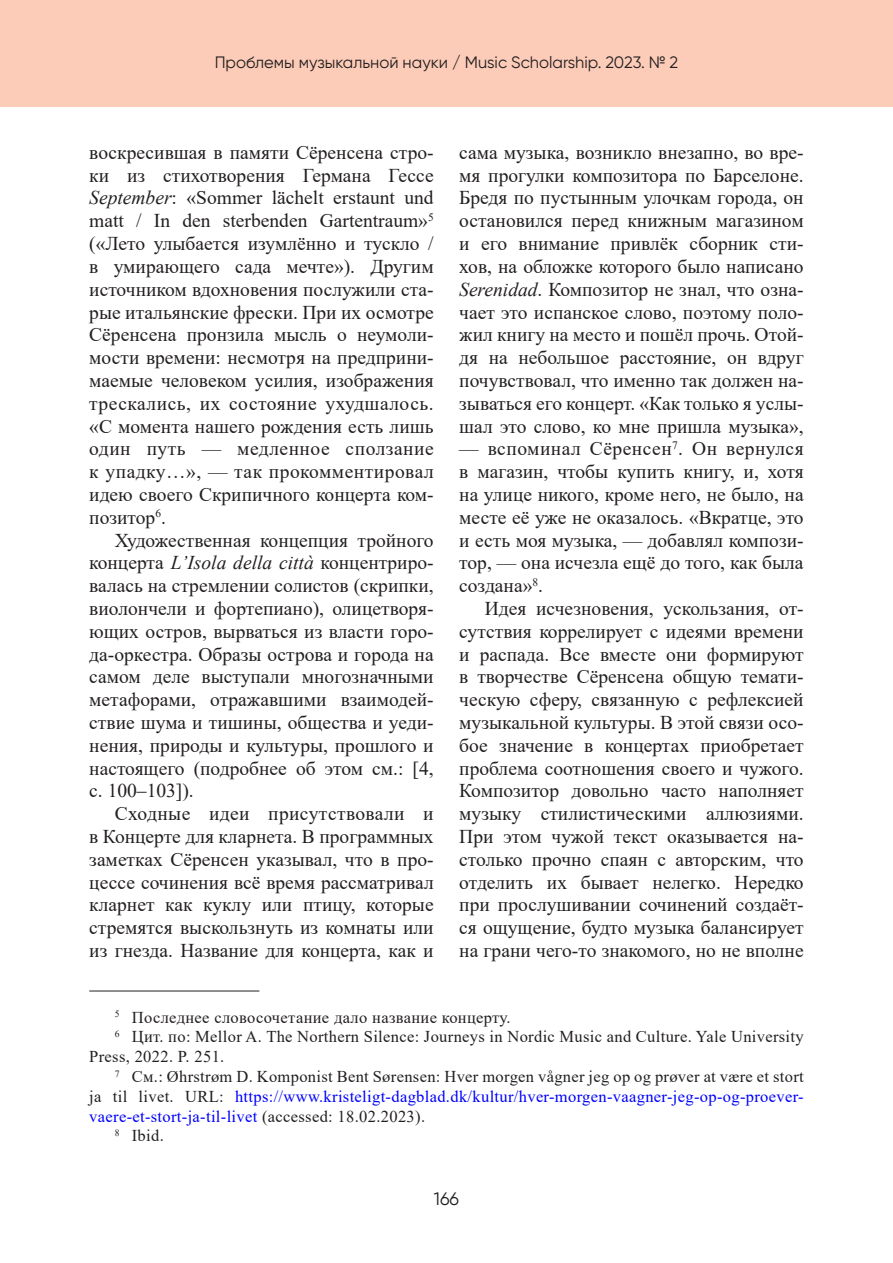
<style>
.page{position:relative;width:893px;height:1263px;background:#fff}
.page>*{position:absolute;margin:0;border:0;box-sizing:border-box;transform-origin:0 0}
.Текст{font:19.5px/22.8px "Times New Roman";color:#231f20;text-align:justify}
.t1{font:18px "Gilroy";color:#231f20}
.Примечание{font:16.5px/19.8px "Times New Roman";letter-spacing:.02em;color:#231f20}
.t2{font:16.5px "Gilroy";color:#231f20}
.s1{font-style:italic}
.s2{color:#00f}
</style>
<div class="page">
<div style="left:0;top:0;width:893px;height:107px;background:#fcccb8"></div>
<hr style="left:89px;top:991px;width:170px;height:1px;background:#231f20">
<p class="t2" style="left:215px;top:53px;width:465px">Проблемы музыкальной науки / Music Scholarship. 2023. № 2</p>
<p class="Текст" style="left:89px;top:140px;width:346px">воскресившая в памяти Сёренсена стро&shy;ки из стихотворения Германа Гессе <span class="s1">September</span>: «Sommer lächelt erstaunt und matt / In den sterbenden Gartentraum»<sup>5 </sup>(«Лето улыбается изумлённо и тускло / в умирающего сада мечте»). Другим источником вдохновения послужили ста&shy;рые итальянские фрески. При их осмотре Сёренсена пронзила мысль о неумоли&shy;мости времени: несмотря на предприни&shy;маемые человеком усилия, изображения трескались, их состояние ухудшалось. «С момента нашего рождения есть лишь один путь — медленное сползание к упадку…», — так прокомментировал идею своего Скрипичного концерта ком&shy;позитор<sup>6</sup>.</p>
<p class="Текст" style="left:89px;top:528px;width:346px;text-indent:26px">Художественная концепция тройного концерта <span class="s1">L’Isola della сittà</span> концентриро&shy;валась на стремлении солистов (скрипки, виолончели и фортепиано), олицетворя&shy;ющих остров, вырваться из власти горо&shy;да-оркестра. Образы острова и города на самом деле выступали многозначными метафорами, отражавшими взаимодей&shy;ствие шума и тишины, общества и уеди&shy;нения, природы и культуры, прошлого и настоящего (подробнее об этом см.: [4, с. 100‒103]).</p>
<p class="Текст" style="left:89px;top:802px;width:346px;text-indent:26px">Сходные идеи присутствовали и в Концерте для кларнета. В программных заметках Сёренсен указывал, что в про&shy;цессе сочинения всё время рассматривал кларнет как куклу или птицу, которые стремятся выскользнуть из комнаты или из гнезда. Название для концерта, как и</p>
<p class="Текст" style="left:459px;top:140px;width:346px">сама музыка, возникло внезапно, во вре&shy;мя прогулки композитора по Барселоне.<br>Бредя по пустынным улочкам города, он остановился перед книжным магазином и его внимание привлёк сборник сти&shy;хов, на обложке которого было написано <span class="s1">Serenidad</span>. Композитор не знал, что озна&shy;чает это испанское слово, поэтому поло&shy;жил книгу на место и пошёл прочь. Отой&shy;дя на небольшое расстояние, он вдруг почувствовал, что именно так должен на&shy;зываться его концерт. «Как только я услы&shy;шал это слово, ко мне пришла музыка»,</p>
<p class="Текст" style="left:459px;top:437px;width:346px">— вспоминал Сёренсен<sup>7</sup>. Он вернулся в магазин, чтобы купить книгу, и, хотя на улице никого, кроме него, не было, на месте её уже не оказалось. «Вкратце, это и есть моя музыка, — добавлял компози&shy;тор, — она исчезла ещё до того, как была создана»<sup>8</sup>.</p>
<p class="Текст" style="left:459px;top:596px;width:346px;text-indent:26px">Идея исчезновения, ускользания, от&shy;сутствия коррелирует с идеями времени и распада. Все вместе они формируют в творчестве Сёренсена общую темати&shy;ческую сферу, связанную с рефлексией музыкальной культуры. В этой связи осо&shy;бое значение в концертах приобретает проблема соотношения своего и чужого.<br>Композитор довольно часто наполняет музыку стилистическими аллюзиями.<br>При этом чужой текст оказывается на&shy;столько прочно спаян с авторским, что отделить их бывает нелегко. Нередко при прослушивании сочинений создаёт&shy;ся ощущение, будто музыка балансирует на грани чего-то знакомого, но не вполне</p>
<p class="Примечание" style="left:115px;top:1007px;width:397px"><sup>5</sup> Последнее словосочетание дало название концерту.</p>
<p class="Примечание" style="left:89px;top:1026px;width:716px;text-indent:26px"><sup>6</sup> Цит. по: Mellor A. The Northern Silence: Journeys in Nordic Music and Culture. Yale University<br>Press, 2022. P. 251.</p>
<p class="Примечание" style="left:89px;top:1066px;width:716px;text-align:justify;text-indent:26px"><sup>7</sup> См.: Øhrstrøm D. Komponist Bent Sørensen: Hver morgen vågner jeg op og prøver at være et stort ja til livet. URL: <span class="s2">https://www.kristeligt-dagblad.dk/kultur/hver-morgen-vaagner-jeg-op-og-proever&shy;vaere-et-stort-ja-til-livet</span> (accessed: 18.02.2023).</p>
<p class="Примечание" style="left:115px;top:1125px;width:51px"><sup>8</sup> Ibid.</p>
<p class="t1" style="left:434px;top:1188px;width:27px">166</p>
</div>
